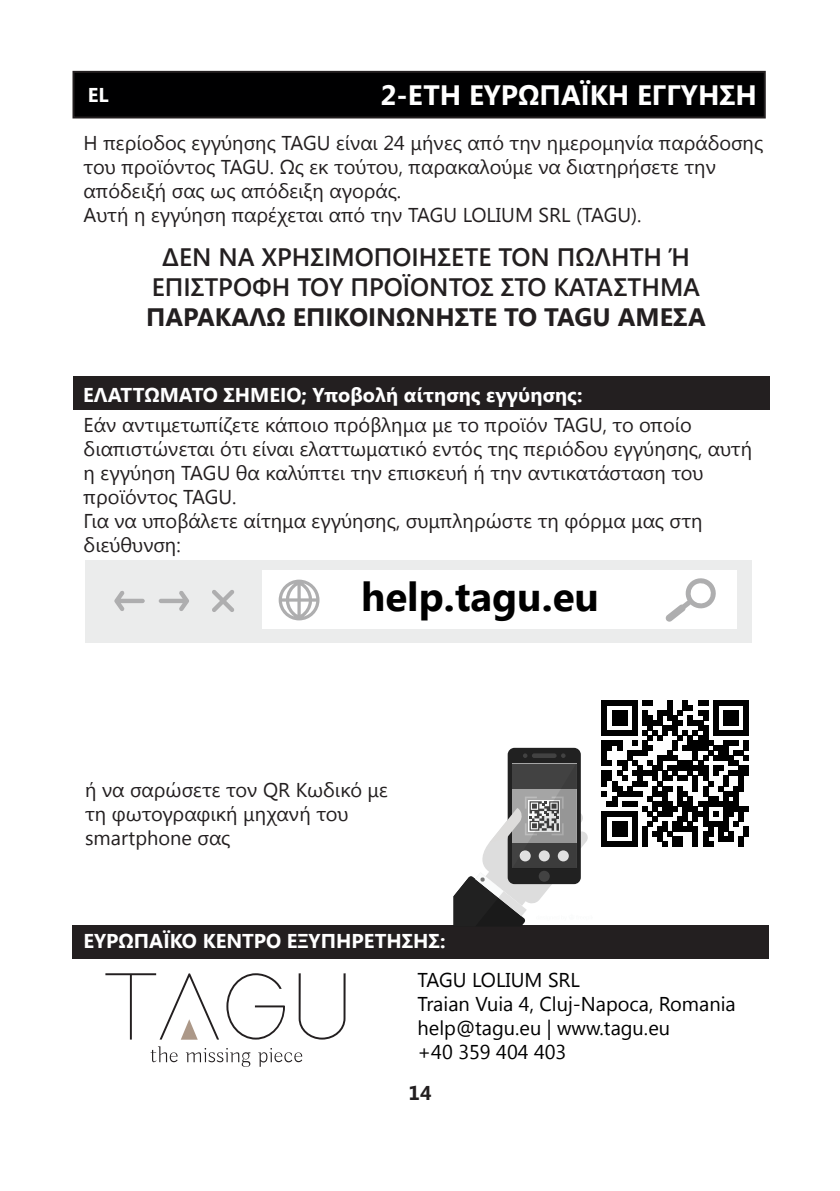
<style>
.page{position:relative;width:840px;height:1191px;background:#fff}
.page>*{position:absolute;margin:0;border:0;box-sizing:border-box;transform-origin:0 0}
.t1{font:700 40.4px "Segoe UI";color:#000}
.t2{font:700 28px "Segoe UI";color:#fff}
.t3{font:600 25.2px "Segoe UI";color:#231f20}
.t4{font:700 25.2px "Segoe UI";color:#231f20}
.t5{font:20px/24px "Segoe UI";color:#231f20}
.t6{font:20px/24px "Segoe UI";color:#000001}
.t7{font:700 20px "Segoe UI";color:#fff}
.t8{font:700 20px "Segoe UI";color:#231f20}
</style>
<div class="page">
<div style="left:73px;top:376px;width:696px;height:34px;background:#231f20"></div>
<div style="left:73px;top:72px;width:691px;height:45px;background:#000001"></div>
<div style="left:72px;top:71px;width:693px;height:47px;border:2px solid #231f20"></div>
<svg style="left:226px;top:973px;width:59px;height:66px"></svg>
<svg style="left:298px;top:973px;width:47px;height:66px"></svg>
<svg style="left:105px;top:973px;width:114px;height:66px"></svg>
<svg style="left:150px;top:1046px;width:27px;height:16px"></svg>
<svg style="left:186px;top:1048px;width:64px;height:18px"></svg>
<svg style="left:258px;top:1048px;width:44px;height:18px"></svg>
<div style="left:72px;top:925px;width:696px;height:34px;background:#231f20"></div>
<div style="left:85px;top:560px;width:666px;height:82px;background:#ebecec"></div>
<svg style="left:114px;top:591px;width:31px;height:20px"></svg>
<svg style="left:159px;top:591px;width:30px;height:20px"></svg>
<svg style="left:212px;top:590px;width:22px;height:22px"></svg>
<div style="left:262px;top:571px;width:474px;height:58px;background:#fff"></div>
<svg style="left:665px;top:578px;width:51px;height:44px"></svg>
<svg style="left:278px;top:579px;width:41px;height:41px"></svg>
<svg style="left:601px;top:700px;width:147px;height:146px"></svg>
<div style="left:507px;top:748px;width:73px;height:136px;background:#212121;border-radius:7px"></div>
<svg style="left:453px;top:753px;width:135px;height:172px"></svg>
<p class="t7" style="left:88px;top:81px;width:22px">EL</p>
<p class="t2" style="left:380px;top:75px;width:378px">2-ΕΤΗ ΕΥΡΩΠΑΪΚΗ ΕΓΓΥΗΣΗ</p>
<p class="t5" style="left:84px;top:130px;width:680px">Η περίοδος εγγύησης TAGU είναι 24 μήνες από την ημερομηνία παράδοσης του προϊόντος TAGU. Ως εκ τούτου, παρακαλούμε να διατηρήσετε την απόδειξή σας ως απόδειξη αγοράς.</p>
<p class="t5" style="left:84px;top:202px;width:559px">Αυτή η εγγύηση παρέχεται από την TAGU LOLIUM SRL (TAGU).</p>
<p class="t3" style="left:162px;top:237px;width:529px">ΔΕΝ ΝΑ ΧΡΗΣΙΜΟΠΟΙΗΣΕΤΕ ΤΟΝ ΠΩΛΗΤΗ Ή</p>
<p class="t3" style="left:152px;top:267px;width:549px">ΕΠΙΣΤΡΟΦΗ ΤΟΥ ΠΡΟΪΟΝΤΟΣ ΣΤΟ ΚΑΤΑΣΤΗΜΑ</p>
<p class="t4" style="left:146px;top:299px;width:560px">ΠΑΡΑΚΑΛΩ ΕΠΙΚΟΙΝΩΝΗΣΤΕ ΤΟ TAGU ΑΜΕΣΑ</p>
<p class="t7" style="left:83px;top:381px;width:500px">ΕΛΑΤΤΩΜΑΤΟ ΣΗΜΕΙΟ; Υποβολή αίτησης εγγύησης:</p>
<p class="t5" style="left:84px;top:412px;width:669px">Εάν αντιμετωπίζετε κάποιο πρόβλημα με το προϊόν TAGU, το οποίο διαπιστώνεται ότι είναι ελαττωματικό εντός της περιόδου εγγύησης, αυτή η εγγύηση TAGU θα καλύπτει την επισκευή ή την αντικατάσταση του προϊόντος TAGU.</p>
<p class="t5" style="left:84px;top:508px;width:620px">Για να υποβάλετε αίτημα εγγύησης, συμπληρώστε τη φόρμα μας στη διεύθυνση:</p>
<h1 class="t1" style="left:361px;top:568px;width:239px">help.tagu.eu</h1>
<p class="t5" style="left:85px;top:777px;width:304px">ή να σαρώσετε τον QR Κωδικό με</p>
<p class="t5" style="left:85px;top:801px;width:265px">τη φωτογραφική μηχανή του</p>
<p class="t5" style="left:85px;top:825px;width:147px">smartphone σας</p>
<p class="t7" style="left:83px;top:926px;width:363px">ΕΥΡΩΠΑΪΚΟ ΚΕΝΤΡΟ ΕΞΥΠΗΡΕΤΗΣΗΣ:</p>
<p class="t6" style="left:417px;top:966px;width:319px">TAGU LOLIUM SRL<br>Traian Vuia 4, Cluj-Napoca, Romania help@tagu.eu | www.tagu.eu<br>+40 359 404 403</p>
<p class="t8" style="left:408px;top:1078px;width:24px">14</p>
</div>
